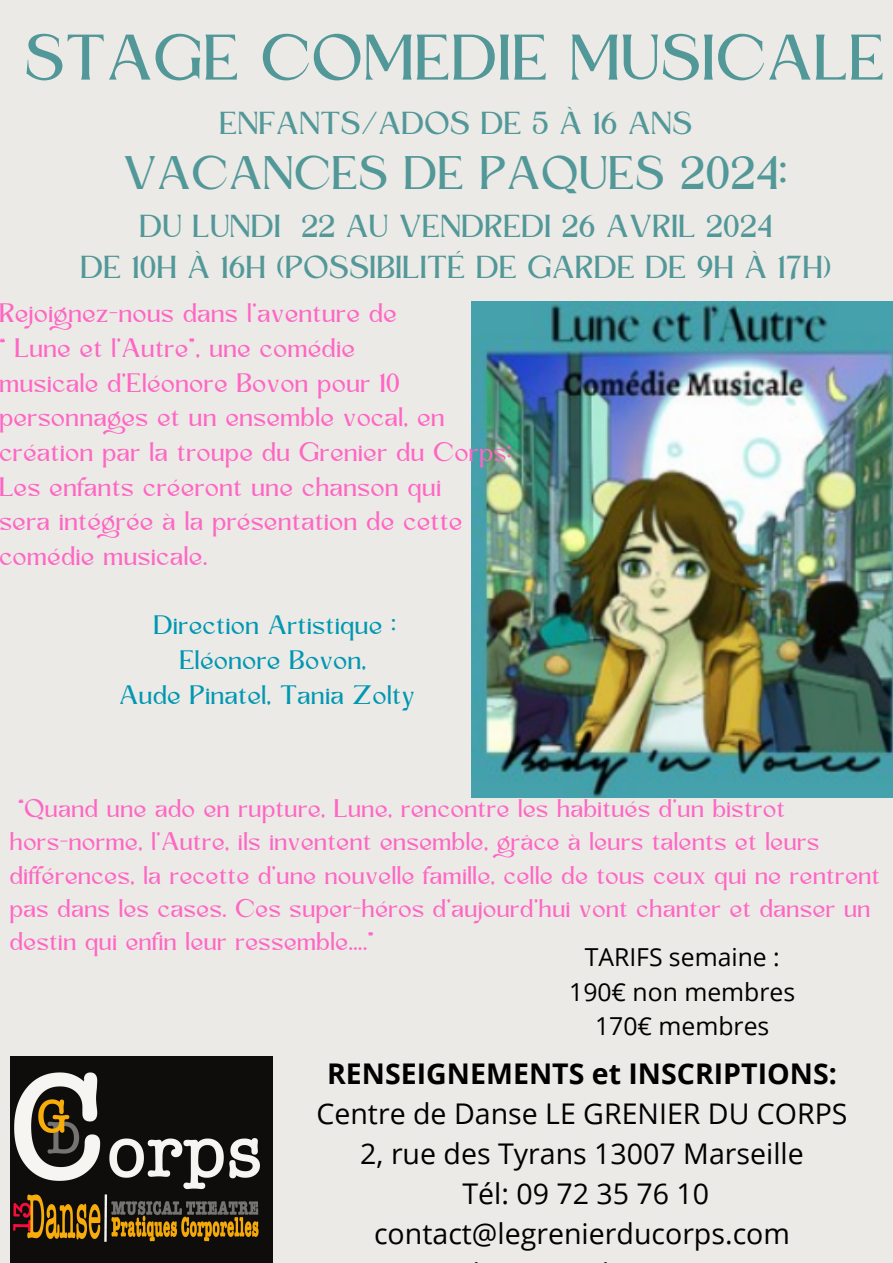
<style>
.page{position:relative;width:893px;height:1263px;background:#ebeae6}
.page>*{position:absolute;margin:0;border:0;box-sizing:border-box;transform-origin:0 0}
.t1{font:60px "Kingred Serif";color:#529899}
.t2{font:43.95px "Kingred Serif";color:#529899}
.t3{font:29.7px "Kingred Serif";color:#529899}
.t4{font:28.5px "Open Sans";color:#000}
.t5{font:700 28.5px "Open Sans";color:#000}
.t6{font:24.9px "Kingred Serif";color:#ff66c4}
.t7{font:24.9px "Kingred Serif";color:#0097b2}
.t8{font:24.75px "Open Sans";color:#000}
.t9{font:23.77px/33.2px "Kingred Serif";color:#ff66c4}
</style>
<div class="page">
<img style="left:471px;top:301px;width:422px;height:496px">
<img style="left:11px;top:1056px;width:261px;height:207px">
<p class="t1" style="left:27px;top:35px;width:862px">STAGE COMEDIE MUSICALE</p>
<p class="t3" style="left:221px;top:112px;width:474px">ENFANTS/ADOS DE 5 À 16 ANS</p>
<p class="t2" style="left:125px;top:156px;width:666px">VACANCES DE PAQUES 2024:</p>
<p class="t3" style="left:140px;top:214px;width:635px">DU LUNDI 22 AU VENDREDI 26 AVRIL 2024</p>
<p class="t3" style="left:82px;top:255px;width:752px">DE 10H À 16H (POSSIBILITÉ DE GARDE DE 9H À 17H)</p>
<p class="t6" style="left:0;top:304px;width:399px">Rejoignez-nous dans l'aventure de</p>
<p class="t6" style="left:0;top:338px;width:358px">“ Lune et l’Autre", une comédie</p>
<p class="t6" style="left:0;top:373px;width:403px">musicale d'Eléonore Bovon pour 10</p>
<p class="t6" style="left:0;top:408px;width:447px">personnages et un ensemble vocal, en</p>
<p class="t6" style="left:0;top:442px;width:514px">création par la troupe du Grenier du Corps:</p>
<p class="t6" style="left:0;top:477px;width:444px">Les enfants créeront une chanson qui</p>
<p class="t6" style="left:0;top:512px;width:465px">sera intégrée à la présentation de cette</p>
<p class="t6" style="left:0;top:546px;width:210px">comédie musicale.</p>
<p class="t7" style="left:155px;top:616px;width:244px">Direction Artistique :</p>
<p class="t7" style="left:180px;top:650px;width:189px">Eléonore Bovon,</p>
<p class="t7" style="left:120px;top:685px;width:297px">Aude Pinatel, Tania Zolty</p>
<p class="t9" style="left:19px;top:795px;width:769px">“Quand une ado en rupture, Lune, rencontre les habitués d'un bistrot</p>
<p class="t9" style="left:11px;top:828px;width:872px">hors-norme, l'Autre, ils inventent ensemble, grâce à leurs talents et leurs différences, la recette d'une nouvelle famille, celle de tous ceux qui ne rentrent pas dans les cases. Ces super-héros d'aujourd'hui vont chanter et danser un destin qui enfin leur ressemble....”</p>
<p class="t8" style="left:585px;top:940px;width:197px">TARIFS semaine :</p>
<p class="t8" style="left:569px;top:974px;width:227px">190€ non membres</p>
<p class="t8" style="left:595px;top:1009px;width:176px">170€ membres</p>
<p class="t5" style="left:327px;top:1054px;width:511px">RENSEIGNEMENTS et INSCRIPTIONS:</p>
<p class="t4" style="left:316px;top:1094px;width:532px">Centre de Danse LE GRENIER DU CORPS</p>
<p class="t4" style="left:360px;top:1134px;width:445px">2, rue des Tyrans 13007 Marseille</p>
<p class="t4" style="left:462px;top:1174px;width:248px">Tél: 09 72 35 76 10</p>
<p class="t4" style="left:374px;top:1213px;width:417px">contact@legrenierducorps.com</p>
</div>
